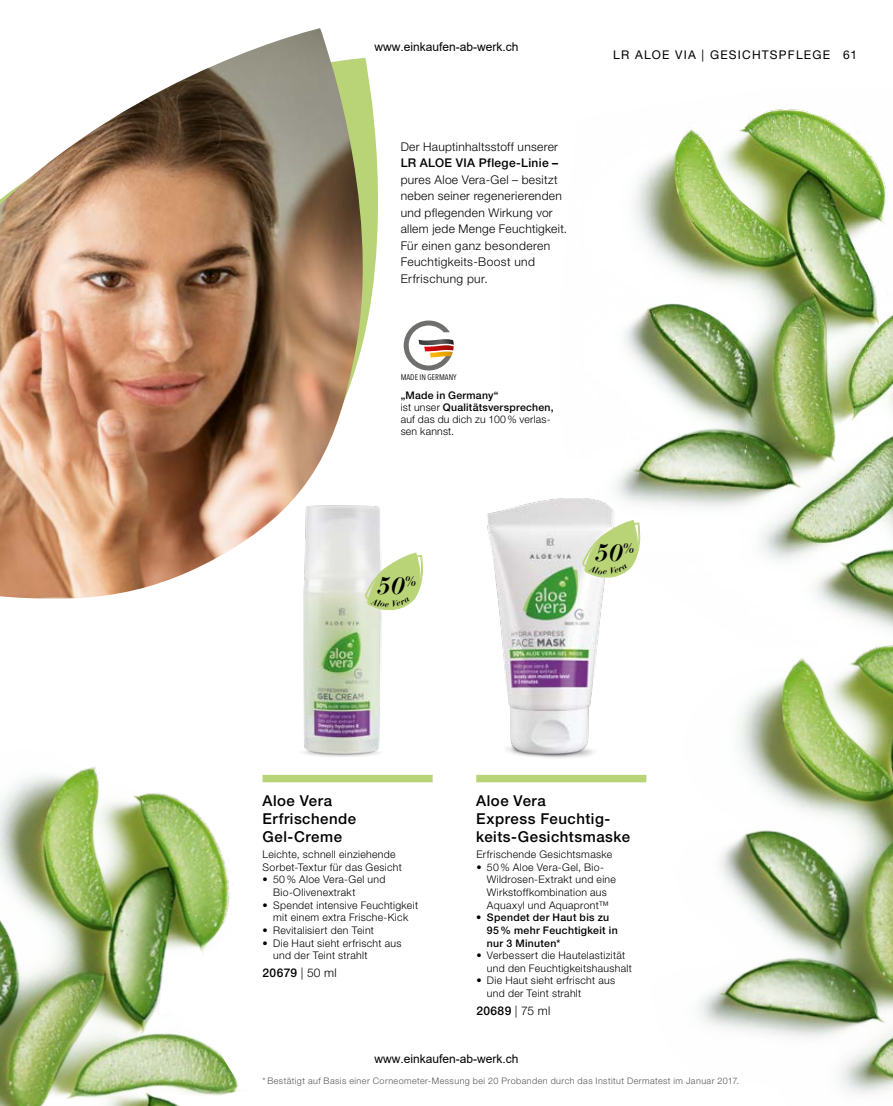
<style>
.page{position:relative;width:893px;height:1106px;background:#fff}
.page>*{position:absolute;margin:0;border:0;box-sizing:border-box;transform-origin:0 0}
.t1{font:italic 600 25.2px "Bauer Bodoni D";color:#000}
.t2{font:500 15px/18px "Helvetica Neue LT Pro";letter-spacing:.035em;color:#000}
.t3{font:300 12px/16.5px "Helvetica Neue LT Pro";letter-spacing:.025em;color:#000}
.t4{font:12px "Arial";color:#000}
.t5{font:12px "Helvetica Neue LT Pro";letter-spacing:.1em;color:#000}
.t6{font:500 12px "Helvetica Neue LT Pro";letter-spacing:.03em;color:#000}
.t7{font:300 10.5px/12.6px "Helvetica Neue LT Pro";letter-spacing:.03em;color:#000}
.t8{font:500 10.5px/12.6px "Helvetica Neue LT Pro";letter-spacing:.03em;color:#000}
.t9{font:300 9px "Helvetica Neue LT Pro";letter-spacing:.05em;color:#565656}
.t10{font:8.1px "Avenir Next Condensed";color:#000}
.s1{font-weight:500}
.s2{font-weight:700}
.s3{font-weight:300}
</style>
<div class="page">
<img style="left:303px;top:552px;width:114px;height:141px">
<img style="left:0;top:28px;width:383px;height:575px">
<img style="left:616px;top:109px;width:277px;height:515px">
<img style="left:621px;top:624px;width:272px;height:470px">
<img style="left:0;top:693px;width:480px;height:413px">
<div style="left:476px;top:774px;width:170px;height:8px;background:#b9d377"></div>
<img style="left:480px;top:498px;width:141px;height:285px">
<svg style="left:404px;top:320px;width:50px;height:50px"></svg>
<svg style="left:365px;top:553px;width:58px;height:57px"></svg>
<svg style="left:582px;top:520px;width:60px;height:58px"></svg>
<p class="t4" style="left:374px;top:39px;width:146px">www.einkaufen-ab-werk.ch</p>
<p class="t3" style="left:401px;top:138px;width:168px">Der Hauptinhaltsstoff unserer<br><span class="s1">LR ALOE VIA Pflege-Linie</span> <span class="s2">– </span>pures Aloe Vera-Gel – besitzt neben seiner regenerierenden und pflegenden Wirkung vor allem jede Menge Feuchtigkeit.<br>Für einen ganz besonderen<br>Feuchtigkeits-Boost und<br>Erfrischung pur.</p>
<p class="t10" style="left:401px;top:370px;width:57px">MADE IN GERMANY</p>
<p class="t7" style="left:401px;top:389px;width:154px;line-height:12px"><span class="s1">„Made in Germany“<br></span>ist unser <span class="s1">Qualitätsversprechen, </span>auf das du dich zu 100% verlas&shy;sen kannst.</p>
<p class="t5" style="left:613px;top:47px;width:218px">LR ALOE VIA | GESICHTSPFLEGE</p>
<p class="t5" style="left:843px;top:47px;width:16px">61</p>
<h1 class="t1" style="left:377px;top:571px;width:41px">50<sup>%</sup></h1>
<h1 class="t1" style="left:594px;top:538px;width:41px">50<sup>%</sup></h1>
<h2 class="t2" style="left:263px;top:791px;width:95px">Aloe Vera<br>Erfrischende<br>Gel-Creme</h2>
<p class="t7" style="left:263px;top:848px;width:141px">Leichte, schnell einziehende<br>Sorbet-Textur für das Gesicht</p>
<p class="t7" style="left:273px;top:873px;width:114px;text-indent:-11px">• 50% Aloe Vera-Gel und<br>Bio-Olivenextrakt</p>
<p class="t7" style="left:263px;top:898px;width:157px;text-align:center">• Spendet intensive Feuchtigkeit mit einem extra Frische-Kick</p>
<p class="t7" style="left:263px;top:923px;width:113px">• Revitalisiert den Teint</p>
<p class="t7" style="left:273px;top:936px;width:130px;text-indent:-11px">• Die Haut sieht erfrischt aus und der Teint strahlt</p>
<p class="t6" style="left:263px;top:965px;width:76px">20679 <span class="s3">| 50 ml</span></p>
<h2 class="t2" style="left:476px;top:791px;width:155px">Aloe Vera<br>Express Feuchtig&shy;keits-Gesichtsmaske</h2>
<p class="t7" style="left:476px;top:848px;width:137px">Erfrischende Gesichtsmaske</p>
<p class="t7" style="left:487px;top:860px;width:131px;text-indent:-11px">• 50% Aloe Vera-Gel, Bio-<br>Wildrosen-Extrakt und eine<br>Wirkstoffkombination aus<br>Aquaxyl und Aquapront™</p>
<p class="t8" style="left:487px;top:911px;width:132px;text-indent:-11px">• Spendet der Haut bis zu<br>95% mehr Feuchtigkeit in nur 3 Minuten*</p>
<p class="t7" style="left:487px;top:948px;width:146px;text-indent:-11px">• Verbessert die Hautelastizität und den Feuchtigkeitshaushalt</p>
<p class="t7" style="left:487px;top:974px;width:130px;text-indent:-11px">• Die Haut sieht erfrischt aus und der Teint strahlt</p>
<p class="t6" style="left:476px;top:1003px;width:76px">20689 <span class="s3">| 75 ml</span></p>
<p class="t4" style="left:374px;top:1050px;width:146px">www.einkaufen-ab-werk.ch</p>
<p class="t9" style="left:263px;top:1075px;width:478px">* Bestätigt auf Basis einer Corneometer-Messung bei 20 Probanden durch das Institut Dermatest im Januar 2017.</p>
</div>
